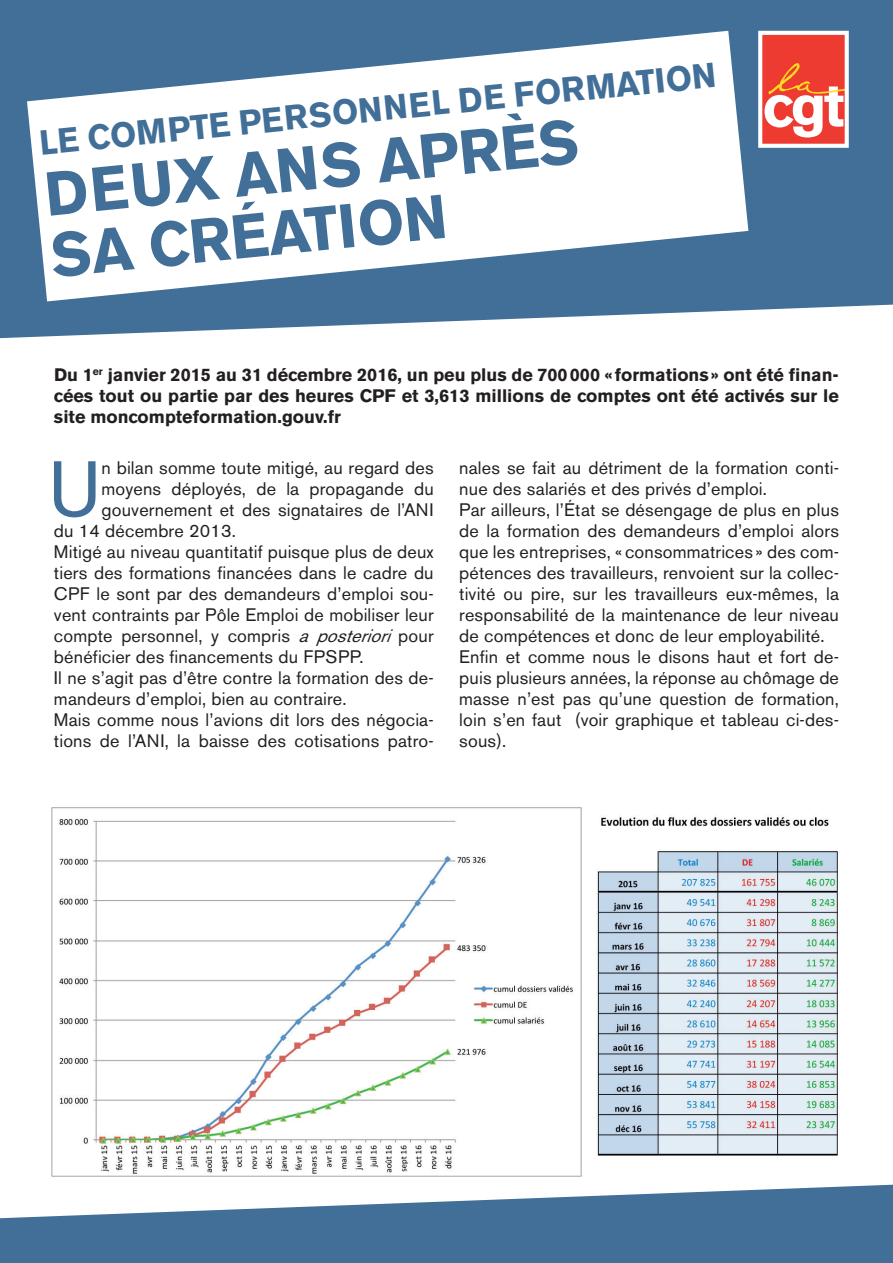
<style>
.page{position:relative;width:893px;height:1263px;background:#fff}
.page>*{position:absolute;margin:0;border:0;box-sizing:border-box;transform-origin:0 0}
.t1{font:77.55px "Akzidenz Grotesk BE";color:#416f98}
.t2{font:700 61.5px/61.2px "Akzidenz Grotesk BE";color:#416f98;scale:.96 1}
.t3{font:700 34.5px "Akzidenz Grotesk BE";color:#416f98;scale:.96 1}
.t4{font:18px/21px "Akzidenz Grotesk BE";letter-spacing:.01em;color:#231f20}
.t5{font:700 18px/21px "Akzidenz Grotesk BE";color:#231f20;text-align:justify}
.s1{font-style:italic}
</style>
<div class="page">
<svg style="left:0;top:0;width:893px;height:338px;background:#5e85a7"></svg>
<div style="left:760px;top:33px;width:87px;height:113px;background:#ee3b32"></div>
<svg style="left:764px;top:63px;width:80px;height:75px"></svg>
<div style="left:758px;top:31px;width:91px;height:117px;border:4px solid #fff"></div>
<svg style="left:27px;top:31px;width:721px;height:270px"></svg>
<svg style="left:0;top:1185px;width:893px;height:78px;fill:#416f98"></svg>
<img style="left:51px;top:808px;width:786px;height:369px">
<h3 class="t3" style="left:38px;top:125px;width:709px;rotate:-6deg">LE COMPTE PERSONNEL DE FORMATION</h3>
<h2 class="t2" style="left:42px;top:166px;width:560px;rotate:-6deg">DEUX ANS APRÈS<br>SA CRÉATION</h2>
<p class="t5" style="left:54px;top:365px;width:786px">Du 1<sup>er</sup> janvier 2015 au 31 décembre 2016, un peu plus de 700000 « formations» ont été finan&shy;cées tout ou partie par des heures CPF et 3,613 millions de comptes ont été activés sur le site moncompteformation.gouv.fr</p>
<h1 class="t1" style="left:48px;top:443px;width:55px">U</h1>
<p class="t4" style="left:101px;top:457px;width:334px">n bilan somme toute mitigé, au regard des</p>
<p class="t4" style="left:459px;top:457px;width:381px">nales se fait au détriment de la formation conti&shy;nue des salariés et des privés d’emploi.<br>Par ailleurs, l’État se désengage de plus en plus de la formation des demandeurs d’emploi alors que les entreprises, « consommatrices » des com&shy;pétences des travailleurs, renvoient sur la collec&shy;tivité ou pire, sur les travailleurs eux-mêmes, la responsabilité de la maintenance de leur niveau de compétences et donc de leur employabilité.<br>Enfin et comme nous le disons haut et fort de&shy;puis plusieurs années, la réponse au chômage de masse n’est pas qu’une question de formation, loin s’en faut (voir graphique et tableau ci-des&shy;sous).</p>
<p class="t4" style="left:101px;top:478px;width:334px">moyens déployés, de la propagande du</p>
<p class="t4" style="left:101px;top:499px;width:334px">gouvernement et des signataires de l’ANI</p>
<p class="t4" style="left:54px;top:520px;width:183px">du 14 décembre 2013.</p>
<p class="t4" style="left:54px;top:541px;width:381px">Mitigé au niveau quantitatif puisque plus de deux</p>
<p class="t4" style="left:54px;top:562px;width:381px">tiers des formations financées dans le cadre du</p>
<p class="t4" style="left:54px;top:583px;width:381px">CPF le sont par des demandeurs d’emploi sou-</p>
<p class="t4" style="left:54px;top:604px;width:381px">vent contraints par Pôle Emploi de mobiliser leur</p>
<p class="t4" style="left:54px;top:625px;width:381px">compte personnel, y compris <span class="s1">aposteriori</span>pour</p>
<p class="t4" style="left:54px;top:646px;width:311px">bénéficier des financements du FPSPP.</p>
<p class="t4" style="left:54px;top:667px;width:381px">Il ne s’agit pas d’être contre la formation des de-</p>
<p class="t4" style="left:54px;top:688px;width:294px">mandeurs d’emploi, bien au contraire.</p>
<p class="t4" style="left:54px;top:709px;width:381px">Mais comme nous l’avions dit lors des négocia-</p>
<p class="t4" style="left:54px;top:730px;width:381px">tions de l’ANI, la baisse des cotisations patro-</p>
</div>
